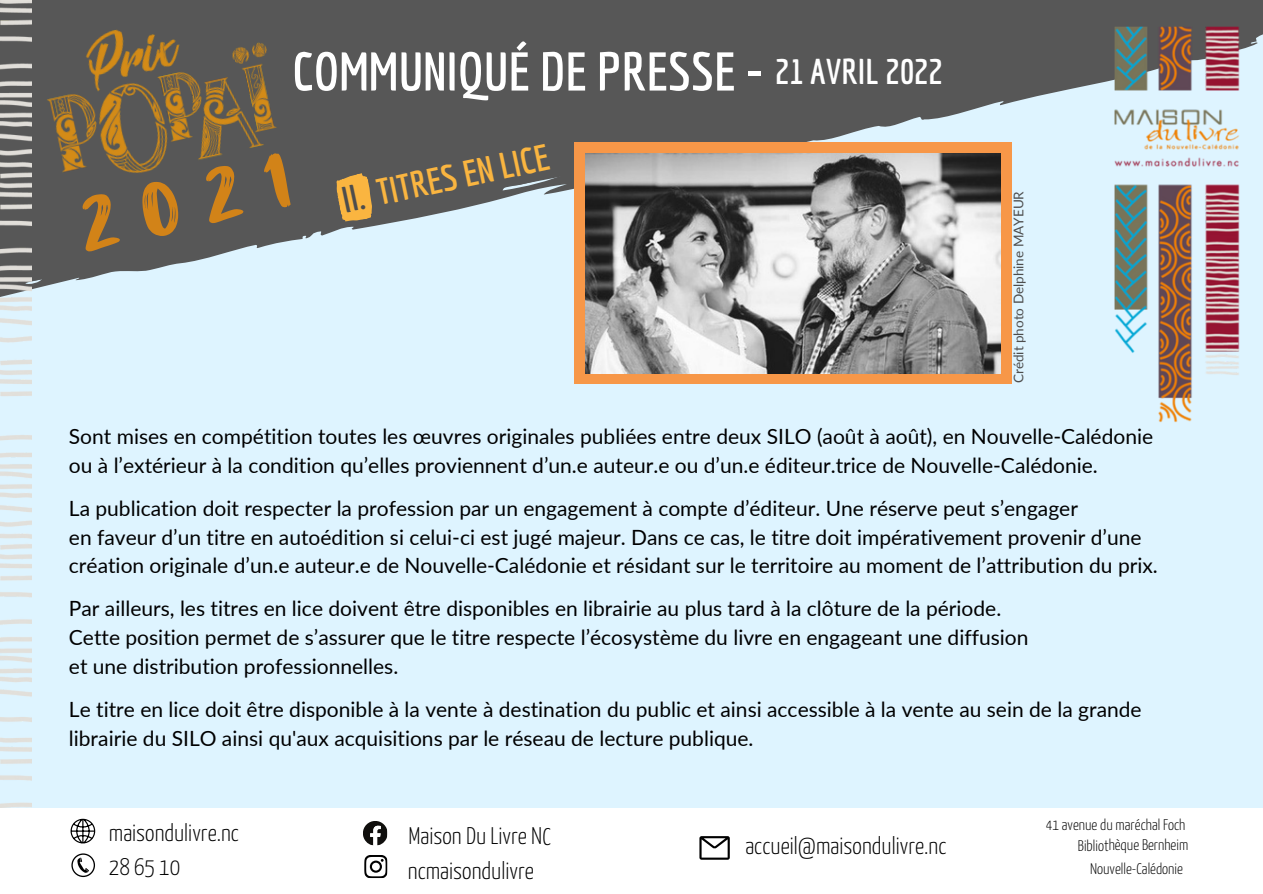
<style>
.page{position:relative;width:1263px;height:894px;background:#fff}
.page>*{position:absolute;margin:0;border:0;box-sizing:border-box;transform-origin:0 0}
.t1{font:100.5px "Better Together Script";color:#d28318}
.t2{font:700 52.95px "Economica";color:#fff}
.t3{font:700 36px "Economica";color:#fab540}
.t4{font:700 34.95px "Economica";color:#fff}
.t5{font:300 24px "Yanone Kaffeesatz";color:#000}
.t6{font:300 23.85px "Yanone Kaffeesatz";color:#000}
.t7{font:21px/28.8px "Lato";color:#000}
.t8{font:300 15.3px "Yanone Kaffeesatz";letter-spacing:-.005em;color:#000}
.t9{font:13.5px "Lato";color:#4d4d4d}
.s1{color:#4d4d4d}
</style>
<div class="page">
<div style="left:0;top:0;width:1263px;height:893px;background:#def4ff"></div>
<svg style="left:31px;top:0;width:431px;height:291px;fill:#575757"></svg>
<svg style="left:458px;top:0;width:798px;height:193px;background:#6a6d6e"></svg>
<img style="left:31px;top:0;width:274px;height:249px">
<img style="left:0;top:0;width:31px;height:808px">
<img style="left:1115px;top:26px;width:147px;height:396px">
<svg style="left:333px;top:172px;width:44px;height:52px;background:#b78e49"></svg>
<div style="left:575px;top:143px;width:437px;height:241px;background:#f79748"></div>
<img style="left:585px;top:153px;width:415px;height:220px">
<div style="left:0;top:808px;width:1263px;height:85px;background:#fff"></div>
<svg style="left:363px;top:821px;width:25px;height:24px"></svg>
<svg style="left:364px;top:855px;width:24px;height:23px"></svg>
<svg style="left:71px;top:853px;width:24px;height:23px"></svg>
<svg style="left:73px;top:854px;width:21px;height:21px"></svg>
<svg style="left:77px;top:857px;width:12px;height:15px"></svg>
<svg style="left:71px;top:818px;width:24px;height:25px"></svg>
<svg style="left:699px;top:836px;width:31px;height:23px"></svg>
<p class="t2" style="left:292px;top:40px;width:472px">COMMUNIQUÉ DE PRESSE -</p>
<p class="t4" style="left:775px;top:51px;width:169px">21 AVRIL 2022</p>
<p class="t1" style="left:69px;top:185px;width:217px;rotate:-13deg">2021</p>
<p class="t3" style="left:338px;top:179px;width:212px;rotate:-12deg"><span class="s1">II.</span> TITRES EN LICE</p>
<p class="t9" style="left:1010px;top:383px;width:194px;rotate:-90deg">Crédit photo Delphine MAYEUR</p>
<p class="t7" style="left:69px;top:421px;width:1086px">Sont mises en compétition toutes les œuvres originales publiées entre deux SILO (août à août), en Nouvelle-Calédonie ou à l’extérieur à la condition qu’elles proviennent d’un.e auteur.e ou d’un.e éditeur.trice de Nouvelle-Calédonie.</p>
<p class="t7" style="left:69px;top:493px;width:1011px">La publication doit respecter la profession par un engagement à compte d’éditeur. Une réserve peut s’engager</p>
<p class="t7" style="left:69px;top:522px;width:1090px">en faveur d’un titre en autoédition si celui-ci est jugé majeur. Dans ce cas, le titre doit impérativement provenir d’une création originale d’un.e auteur.e de Nouvelle-Calédonie et résidant sur le territoire au moment de l’attribution du prix.</p>
<p class="t7" style="left:69px;top:593px;width:934px">Par ailleurs, les titres en lice doivent être disponibles en librairie au plus tard à la clôture de la période.</p>
<p class="t7" style="left:69px;top:622px;width:961px">Cette position permet de s’assurer que le titre respecte l’écosystème du livre en engageant une diffusion</p>
<p class="t7" style="left:69px;top:651px;width:331px">et une distribution professionnelles.</p>
<p class="t7" style="left:69px;top:694px;width:1074px">Le titre en lice doit être disponible à la vente à destination du public et ainsi accessible à la vente au sein de la grande librairie du SILO ainsi qu'aux acquisitions par le réseau de lecture publique.</p>
<p class="t6" style="left:109px;top:823px;width:131px">maisondulivre.nc</p>
<p class="t6" style="left:109px;top:857px;width:73px">28 65 10</p>
<p class="t5" style="left:408px;top:826px;width:144px">Maison Du Livre NC</p>
<p class="t5" style="left:745px;top:836px;width:203px">accueil@maisondulivre.nc</p>
<p class="t8" style="left:1046px;top:818px;width:141px">41 avenue du maréchal Foch</p>
<p class="t8" style="left:1078px;top:838px;width:112px">Bibliothèque Bernheim</p>
<p class="t5" style="left:408px;top:860px;width:128px">ncmaisondulivre</p>
<p class="t8" style="left:1090px;top:862px;width:94px">Nouvelle-Calédonie</p>
</div>
